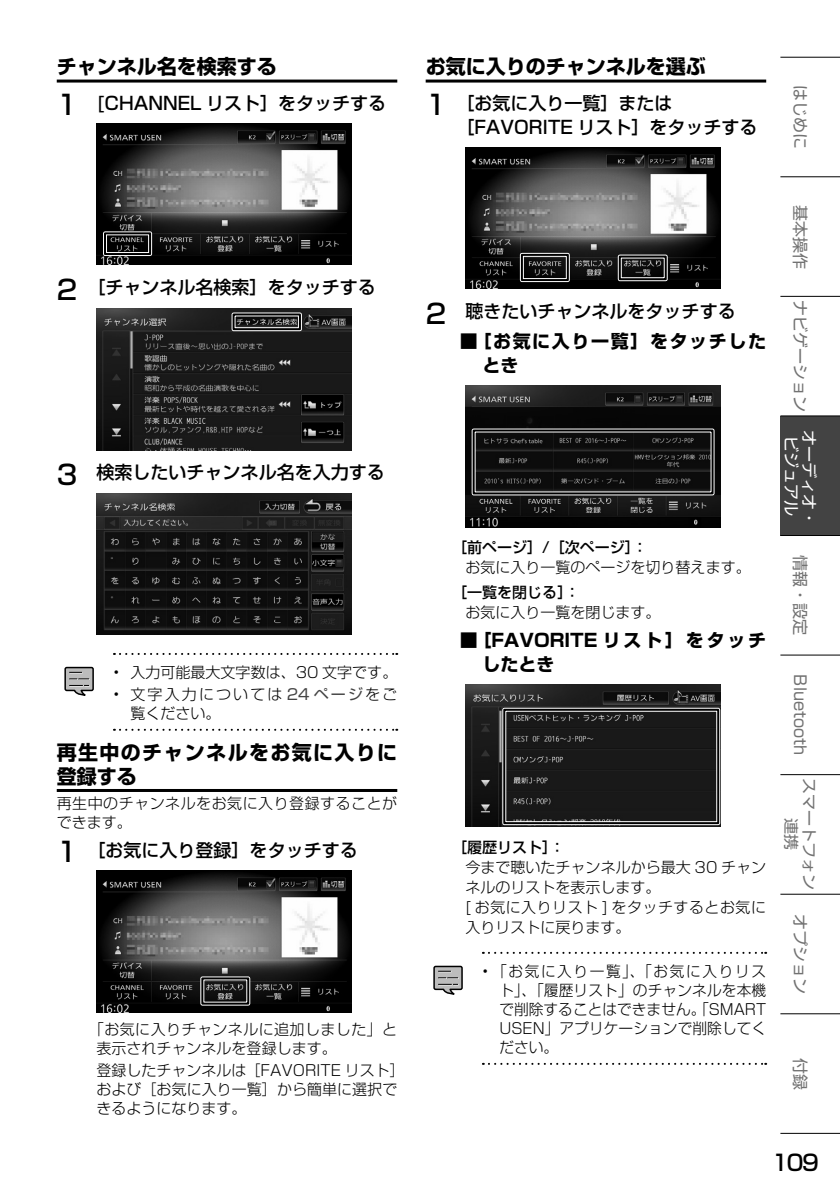
<style>
.page{position:relative;width:840px;height:1191px;background:#fff}
.page>*{position:absolute;margin:0;border:0;box-sizing:border-box;transform-origin:0 0}
.t1{font:500 22px "Shin Go Pro";color:#000}
.t2{font:700 20px "Shin Go Pro";color:#000}
.t3{font:700 20px/24px "Shin Go Pro";letter-spacing:.065em;color:#000}
.t4{font:500 18px/24px "Shin Go Pro";color:#000}
.t5{font:700 18px/24px "Shin Go Pro";color:#000}
.t6{font:700 18px/24px "Shin Go Pro";letter-spacing:.09em;color:#000}
.t7{font:16px "Shin Go Pro";color:#727272}
.t8{font:16px "Shin Go Pro";color:#fff}
.t9{font:15.2px/18px "Shin Go Pro";color:#727272;text-align:center;scale:1.05 1}
.t10{font:300 15px/19px "Shin Go Pro";color:#000}
.t11{font:300 15px/19px "Shin Go Pro";letter-spacing:.03em;color:#000}
.t12{font:500 15px "Shin Go Pro";color:#000}
.t13{font:300 15px/19px "Shin Go Pro";letter-spacing:.14em;color:#000}
.s1{font-size:27px}
.s2{font-weight:400;color:#434343}
.s3{font-weight:500}
</style>
<div class="page">
<div style="left:780px;top:416px;width:59px;height:119px;background:#434343"></div>
<hr style="left:780px;top:57px;width:59px;height:1px;background:#000">
<hr style="left:780px;top:176px;width:59px;height:1px;background:#000">
<hr style="left:780px;top:296px;width:59px;height:1px;background:#000">
<hr style="left:780px;top:415px;width:59px;height:1px;background:#000">
<hr style="left:780px;top:535px;width:59px;height:1px;background:#000">
<hr style="left:780px;top:654px;width:59px;height:1px;background:#000">
<hr style="left:780px;top:774px;width:59px;height:1px;background:#000">
<hr style="left:780px;top:893px;width:59px;height:1px;background:#000">
<hr style="left:780px;top:1013px;width:59px;height:1px;background:#000">
<hr style="left:780px;top:1132px;width:59px;height:1px;background:#000">
<hr style="left:57px;top:80px;width:340px;height:3px;background:#000">
<svg style="left:114px;top:653px;width:283px;height:2px"></svg>
<svg style="left:114px;top:729px;width:283px;height:2px"></svg>
<hr style="left:57px;top:789px;width:340px;height:3px;background:#000">
<img style="left:96px;top:123px;width:255px;height:142px">
<div style="left:103px;top:231px;width:49px;height:25px;border:4px solid #fff"></div>
<div style="left:104px;top:232px;width:47px;height:23px;border:2px solid #000"></div>
<img style="left:96px;top:308px;width:255px;height:142px">
<div style="left:231px;top:312px;width:71px;height:19px;border:4px solid #fff"></div>
<div style="left:232px;top:313px;width:69px;height:17px;border:2px solid #000"></div>
<img style="left:96px;top:493px;width:255px;height:142px">
<svg style="left:64px;top:666px;width:30px;height:30px"></svg>
<img style="left:96px;top:871px;width:255px;height:141px">
<div style="left:201px;top:977px;width:48px;height:27px;border:2px solid #000"></div>
<hr style="left:425px;top:80px;width:340px;height:3px;background:#000">
<svg style="left:482px;top:952px;width:283px;height:2px"></svg>
<svg style="left:482px;top:1062px;width:283px;height:2px"></svg>
<img style="left:465px;top:147px;width:255px;height:142px">
<div style="left:617px;top:254px;width:50px;height:27px;border:4px solid #fff"></div>
<div style="left:618px;top:255px;width:48px;height:25px;border:2px solid #000"></div>
<div style="left:519px;top:253px;width:50px;height:29px;border:4px solid #fff"></div>
<div style="left:520px;top:254px;width:48px;height:27px;border:2px solid #000"></div>
<img style="left:465px;top:386px;width:255px;height:142px">
<div style="left:472px;top:429px;width:241px;height:65px;border:2px solid #000"></div>
<img style="left:465px;top:684px;width:255px;height:142px">
<div style="left:502px;top:707px;width:217px;height:118px;border:4px solid #fff"></div>
<div style="left:503px;top:708px;width:215px;height:116px;border:2px solid #000"></div>
<svg style="left:433px;top:965px;width:30px;height:30px"></svg>
<h2 class="t2" style="left:57px;top:51px;width:222px">チャンネル名を検索する</h2>
<p class="t4" style="left:57px;top:89px;width:331px"><span class="s1">1</span> [CHANNEL リスト］をタッチする</p>
<p class="t4" style="left:57px;top:273px;width:320px"><span class="s1">2</span> ［チャンネル名検索］をタッチする</p>
<p class="t4" style="left:57px;top:458px;width:329px"><span class="s1">3</span> 検索したいチャンネル名を入力する</p>
<p class="t10" style="left:113px;top:661px;width:285px">• 入力可能最大文字数は、30 文字です。</p>
<p class="t13" style="left:130px;top:682px;width:268px;text-indent:-17px">• 文字入力については <span class="s2">24 ページ</span>をご覧ください。</p>
<h2 class="t3" style="left:57px;top:738px;width:342px">再生中のチャンネルをお気に入りに登録する</h2>
<p class="t11" style="left:57px;top:792px;width:342px">再生中のチャンネルをお気に入り登録することができます。</p>
<p class="t4" style="left:57px;top:836px;width:302px"><span class="s1">1</span> ［お気に入り登録］をタッチする</p>
<p class="t11" style="left:96px;top:1017px;width:302px;text-indent:-8px">「お気に入りチャンネルに追加しました」と表示されチャンネルを登録します。</p>
<p class="t10" style="left:96px;top:1058px;width:309px">登録したチャンネルは［FAVORITE リスト］および［お気に入り一覧］から簡単に選択できるようになります。</p>
<h2 class="t2" style="left:425px;top:51px;width:281px">お気に入りのチャンネルを選ぶ</h2>
<p class="t4" style="left:456px;top:89px;width:302px;text-indent:-31px"><span class="s1">1</span> ［お気に入り一覧］または［FAVORITE リスト］をタッチする</p>
<p class="t7" style="left:813px;top:85px;width:65px;rotate:90deg">はじめに</p>
<p class="t4" style="left:425px;top:297px;width:311px"><span class="s1">2</span> 聴きたいチャンネルをタッチする</p>
<p class="t6" style="left:482px;top:327px;width:285px;text-indent:-23px"><span class="s3">■</span>［お気に入り一覧］をタッチしたとき</p>
<p class="t12" style="left:452px;top:534px;width:196px">［前ページ］/［次ページ］：</p>
<p class="t10" style="left:465px;top:555px;width:286px">お気に入り一覧のページを切り替えます。</p>
<p class="t12" style="left:452px;top:580px;width:129px">［一覧を閉じる］：</p>
<p class="t10" style="left:465px;top:601px;width:196px">お気に入り一覧を閉じます。</p>
<p class="t5" style="left:482px;top:626px;width:285px;text-indent:-23px"><span class="s3">■</span>［FAVORITE リスト］をタッチしたとき</p>
<p class="t12" style="left:452px;top:835px;width:114px">［履歴リスト］：</p>
<p class="t10" style="left:465px;top:855px;width:302px;line-height:20px">今まで聴いたチャンネルから最大 30 チャンネルのリストを表示します。<br>[ お気に入りリスト ] をタッチするとお気に入りリストに戻ります。</p>
<p class="t10" style="left:499px;top:959px;width:268px;text-align:justify;text-indent:-17px">• 「お気に入り一覧」、「お気に入りリスト」、「履歴リスト」のチャンネルを本機で削除することはできません。「SMART USEN」アプリケーションで削除してください。</p>
<p class="t7" style="left:813px;top:204px;width:65px;rotate:90deg">基本操作</p>
<p class="t7" style="left:813px;top:300px;width:113px;rotate:90deg">ナビゲーション</p>
<p class="t8" style="left:804px;top:436px;width:81px;rotate:90deg">ビジュアル</p>
<p class="t8" style="left:822px;top:430px;width:97px;rotate:90deg">オーディオ・</p>
<p class="t7" style="left:812px;top:555px;width:81px;rotate:90deg">情報・設定</p>
<p class="t7" style="left:812px;top:674px;width:82px;rotate:90deg">Bluetooth</p>
<p class="t9" style="left:819px;top:778px;width:108px;rotate:90deg">スマートフォン連携</p>
<p class="t7" style="left:813px;top:914px;width:81px;rotate:90deg">オプション</p>
<p class="t7" style="left:813px;top:1057px;width:33px;rotate:90deg">付録</p>
<h1 class="t1" style="left:771px;top:1144px;width:48px">109</h1>
</div>
